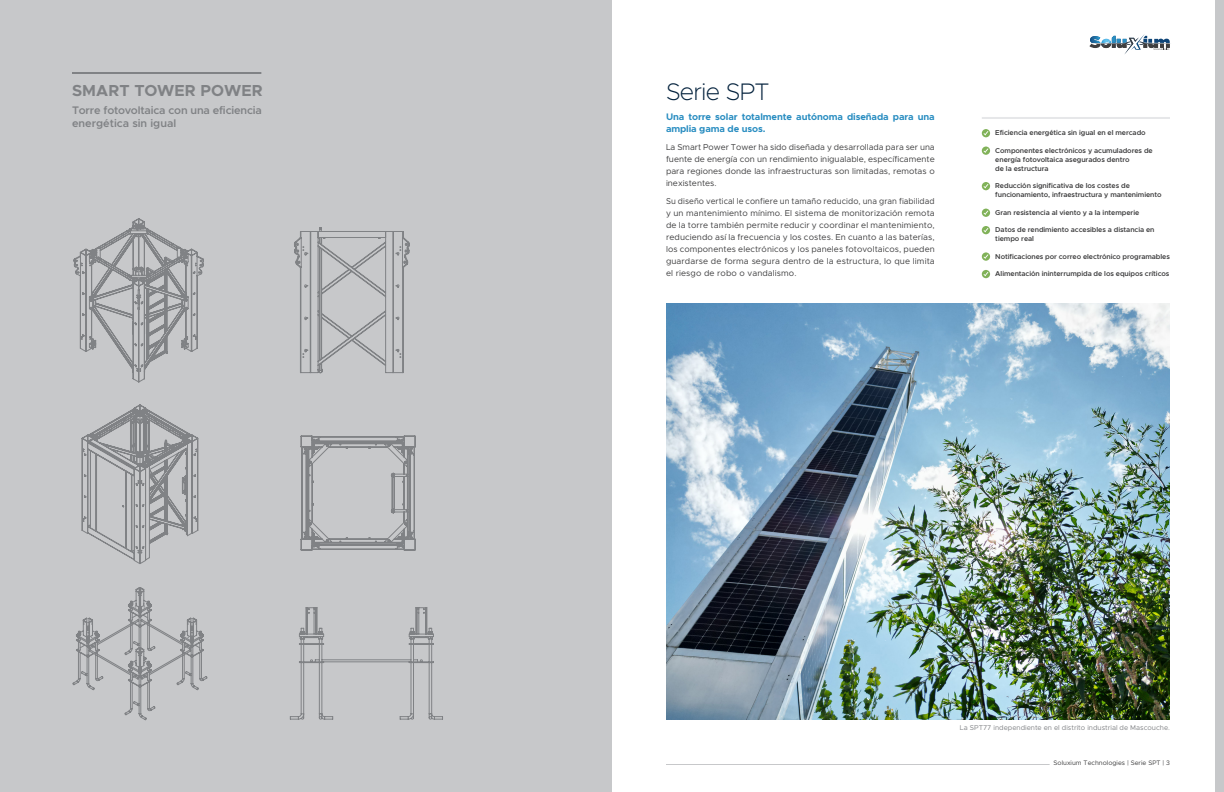
<style>
.page{position:relative;width:1224px;height:792px;background:#fff}
.page>*{position:absolute;margin:0;border:0;box-sizing:border-box;transform-origin:0 0}
.Titre_section{font:200 24px "Metropolis";letter-spacing:-.025em;color:#04223d}
.t1{font:700 16px "Metropolis";letter-spacing:.01em;color:#808285}
.t2{font:600 11px/13px "Metropolis";letter-spacing:-.015em;color:#808285}
.Sous-titre_min{font:700 9.5px/12px "Metropolis";letter-spacing:-.01em;color:#298dc1}
.Texte_courant{font:8.5px/12px "Metropolis";letter-spacing:.005em;color:#3e3e3f;text-align:justify;scale:.95 1}
.Texte_courant-2{font:8.5px/12px "Metropolis";letter-spacing:.005em;color:#3e3e3f;text-align:justify}
.t3{font:600 7.1px/9px "Metropolis";letter-spacing:-.01em;color:#3e3e3f}
.Légende{font:7px "Metropolis";color:#808285}
.t4{font:6.5px "Metropolis";color:#3e3e3f}
</style>
<div class="page">
<hr style="left:666px;top:764px;width:384px;height:1px;background:#c7c8ca">
<div style="left:1215px;top:0;width:9px;height:792px;background:#c7c8ca"></div>
<svg style="left:1089px;top:34px;width:82px;height:20px"></svg>
<div style="left:0;top:0;width:612px;height:792px;background:#c7c8ca"></div>
<svg style="left:82px;top:405px;width:116px;height:159px"></svg>
<svg style="left:301px;top:436px;width:115px;height:115px"></svg>
<svg style="left:74px;top:218px;width:130px;height:164px"></svg>
<svg style="left:73px;top:587px;width:134px;height:133px"></svg>
<svg style="left:290px;top:607px;width:153px;height:112px"></svg>
<svg style="left:294px;top:228px;width:116px;height:145px"></svg>
<img style="left:666px;top:304px;width:504px;height:416px">
<hr style="left:72px;top:72px;width:189px;height:2px;background:#808285">
<hr style="left:982px;top:117px;width:188px;height:2px;background:#e6e7e9">
<svg style="left:982px;top:129px;width:8px;height:8px"></svg>
<svg style="left:984px;top:131px;width:4px;height:4px"></svg>
<svg style="left:982px;top:182px;width:8px;height:8px"></svg>
<svg style="left:984px;top:184px;width:4px;height:4px"></svg>
<svg style="left:982px;top:226px;width:8px;height:8px"></svg>
<svg style="left:984px;top:228px;width:4px;height:4px"></svg>
<svg style="left:982px;top:147px;width:8px;height:8px"></svg>
<svg style="left:984px;top:148px;width:4px;height:5px"></svg>
<svg style="left:982px;top:270px;width:8px;height:8px"></svg>
<svg style="left:984px;top:272px;width:4px;height:4px"></svg>
<svg style="left:982px;top:209px;width:8px;height:8px"></svg>
<svg style="left:984px;top:211px;width:4px;height:4px"></svg>
<svg style="left:982px;top:252px;width:8px;height:9px"></svg>
<svg style="left:984px;top:254px;width:4px;height:5px"></svg>
<p class="t1" style="left:72px;top:81px;width:192px">SMART TOWER POWER</p>
<p class="t2" style="left:72px;top:103px;width:191px">Torre fotovoltaica con una eficiencia energética sin igual</p>
<p class="Titre_section" style="left:666px;top:77px;width:105px">Serie SPT</p>
<p class="Sous-titre_min" style="left:666px;top:111px;width:270px">Una torre solar totalmente autónoma diseñada para una amplia gama de usos.</p>
<p class="Texte_courant-2" style="left:666px;top:141px;width:270px">La Smart Power Tower ha sido diseñada y desarrollada para ser una fuente de energía con un rendimiento inigualable, específicamente para regiones donde las infraestructuras son limitadas, remotas o inexistentes.</p>
<p class="Texte_courant" style="left:666px;top:195px;width:284px">Su diseño vertical le confiere un tamaño reducido, una gran fiabilidad y un mantenimiento mínimo. El sistema de monitorización remota de la torre también permite reducir y coordinar el mantenimiento, reduciendo así la frecuencia y los costes. En cuanto a las baterías, los componentes electrónicos y los paneles fotovoltaicos, pueden guardarse de forma segura dentro de la estructura, lo que limita el riesgo de robo o vandalismo.</p>
<p class="t3" style="left:995px;top:128px;width:152px">Eficiencia energética sin igual en el mercado</p>
<p class="t3" style="left:995px;top:146px;width:159px">Componentes electrónicos y acumuladores de energía fotovoltaica asegurados dentro</p>
<p class="t3" style="left:995px;top:164px;width:55px">de la estructura</p>
<p class="t3" style="left:995px;top:181px;width:168px">Reducción significativa de los costes de funcionamiento, infraestructura y mantenimiento</p>
<p class="t3" style="left:995px;top:225px;width:161px">Datos de rendimiento accesibles a distancia en tiempo real</p>
<p class="t3" style="left:995px;top:269px;width:176px">Alimentación ininterrumpida de los equipos críticos</p>
<p class="t3" style="left:995px;top:208px;width:145px">Gran resistencia al viento y a la intemperie</p>
<p class="t3" style="left:995px;top:252px;width:176px">Notificaciones por correo electrónico programables</p>
<p class="Légende" style="left:960px;top:724px;width:212px">La SPT77 independiente en el distrito industrial de Mascouche.</p>
<p class="t4" style="left:1054px;top:758px;width:118px">Soluxium Technologies | Serie SPT | 3</p>
</div>
